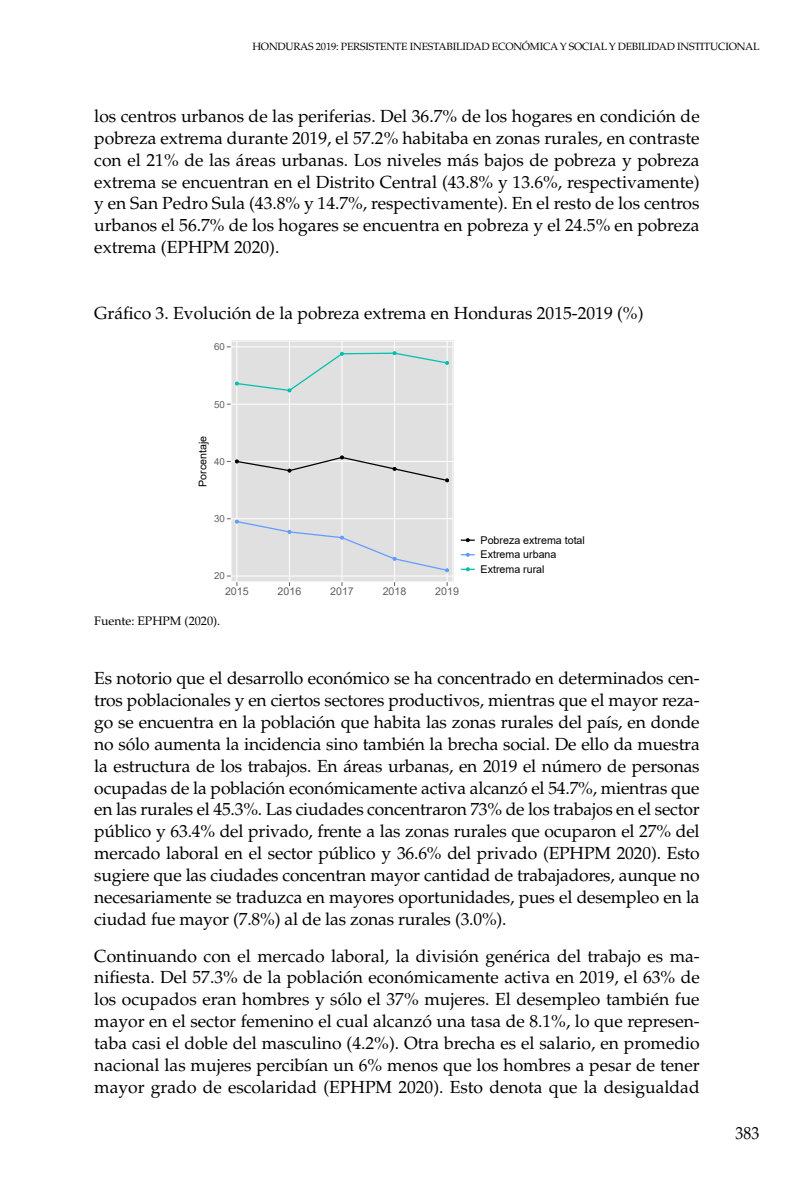
<style>
.page{position:relative;width:794px;height:1191px;background:#fff}
.page>*{position:absolute;margin:0;border:0;box-sizing:border-box;transform-origin:0 0}
.t1{font:17.5px/21.9px "Palatino LT Std";color:#000;text-align:justify}
.t2{font:17.5px "Palatino LT Std";color:#000;scale:.9 1}
.t3{font:12.25px "Palatino LT Std";color:#000}
.t4{font:10.67px/14.5px "Arial";color:#000}
.t5{font:10.67px "Arial";color:#606060}
.t6{font:10.5px "Palatino LT Std";letter-spacing:-.02em;color:#000}
.t7{font:9.62px "Arial";color:#606060}
</style>
<div class="page">
<svg style="left:226px;top:340px;width:228px;height:242px"></svg>
<div style="left:231px;top:341px;width:222px;height:241px;background:#e0e0e0"></div>
<div style="left:231px;top:341px;width:222px;height:241px;border:1px solid #fff"></div>
<hr style="left:231px;top:576px;width:222px;height:1px;background:#fff">
<hr style="left:231px;top:518px;width:222px;height:1px;background:#fff">
<hr style="left:231px;top:461px;width:222px;height:1px;background:#fff">
<hr style="left:231px;top:404px;width:222px;height:1px;background:#fff">
<hr style="left:231px;top:346px;width:222px;height:1px;background:#fff">
<hr style="left:237px;top:341px;width:1px;height:241px;background:#fff">
<hr style="left:289px;top:341px;width:1px;height:241px;background:#fff">
<hr style="left:342px;top:341px;width:1px;height:241px;background:#fff">
<hr style="left:394px;top:341px;width:1px;height:241px;background:#fff">
<hr style="left:447px;top:341px;width:1px;height:241px;background:#fff">
<svg style="left:227px;top:456px;width:222px;height:26px"></svg>
<svg style="left:227px;top:346px;width:222px;height:46px"></svg>
<svg style="left:227px;top:518px;width:222px;height:68px"></svg>
<svg style="left:461px;top:538px;width:14px;height:4px"></svg>
<svg style="left:461px;top:553px;width:14px;height:3px"></svg>
<svg style="left:461px;top:567px;width:14px;height:4px"></svg>
<p class="t6" style="left:252px;top:40px;width:509px">HONDURAS 2019: PERSISTENTE INESTABILIDAD ECONÓMICA Y SOCIAL Y DEBILIDAD INSTITUCIONAL</p>
<p class="t1" style="left:94px;top:105px;width:607px">los centros urbanos de las periferias. Del 36.7% de los hogares en condición de pobreza extrema durante 2019, el 57.2% habitaba en zonas rurales, en contraste con el 21% de las áreas urbanas. Los niveles más bajos de pobreza y pobreza extrema se encuentran en el Distrito Central (43.8% y 13.6%, respectivamente) y en San Pedro Sula (43.8% y 14.7%, respectivamente). En el resto de los centros urbanos el 56.7% de los hogares se encuentra en pobreza y el 24.5% en pobreza extrema (EPHPM 2020).</p>
<p class="t1" style="left:94px;top:302px;width:551px">Gráfico 3. Evolución de la pobreza extrema en Honduras 2015-2019 (%)</p>
<p class="t7" style="left:214px;top:340px;width:12px">60</p>
<p class="t7" style="left:214px;top:397px;width:12px">50</p>
<p class="t4" style="left:195px;top:487px;width:52px;rotate:-90deg">Porcentaje</p>
<p class="t7" style="left:214px;top:455px;width:12px">40</p>
<p class="t7" style="left:214px;top:512px;width:12px">30</p>
<p class="t7" style="left:214px;top:569px;width:12px">20</p>
<p class="t5" style="left:225px;top:584px;width:25px">2015</p>
<p class="t5" style="left:277px;top:584px;width:25px">2016</p>
<p class="t5" style="left:330px;top:584px;width:25px">2017</p>
<p class="t5" style="left:383px;top:584px;width:25px">2018</p>
<p class="t5" style="left:435px;top:584px;width:25px">2019</p>
<p class="t3" style="left:94px;top:614px;width:128px">Fuente: EPHPM (2020).</p>
<p class="t4" style="left:480px;top:533px;width:106px">Pobreza extrema total<br>Extrema urbana<br>Extrema rural</p>
<p class="t1" style="left:94px;top:667px;width:607px">Es notorio que el desarrollo económico se ha concentrado en determinados cen&shy;tros poblacionales y en ciertos sectores productivos, mientras que el mayor reza&shy;go se encuentra en la población que habita las zonas rurales del país, en donde no sólo aumenta la incidencia sino también la brecha social. De ello da muestra la estructura de los trabajos. En áreas urbanas, en 2019 el número de personas ocupadas de la población económicamente activa alcanzó el 54.7%, mientras que en las rurales el 45.3%. Las ciudades concentraron 73% de los trabajos en el sector público y 63.4% del privado, frente a las zonas rurales que ocuparon el 27% del mercado laboral en el sector público y 36.6% del privado (EPHPM 2020). Esto sugiere que las ciudades concentran mayor cantidad de trabajadores, aunque no necesariamente se traduzca en mayores oportunidades, pues el desempleo en la ciudad fue mayor (7.8%) al de las zonas rurales (3.0%).</p>
<p class="t1" style="left:94px;top:945px;width:607px">Continuando con el mercado laboral, la división genérica del trabajo es ma&shy;nifiesta. Del 57.3% de la población económicamente activa en 2019, el 63% de los ocupados eran hombres y sólo el 37% mujeres. El desempleo también fue mayor en el sector femenino el cual alcanzó una tasa de 8.1%, lo que represen&shy;taba casi el doble del masculino (4.2%). Otra brecha es el salario, en promedio nacional las mujeres percibían un 6% menos que los hombres a pesar de tener mayor grado de escolaridad (EPHPM 2020). Esto denota que la desigualdad</p>
<p class="t2" style="left:735px;top:1123px;width:28px">383</p>
</div>
